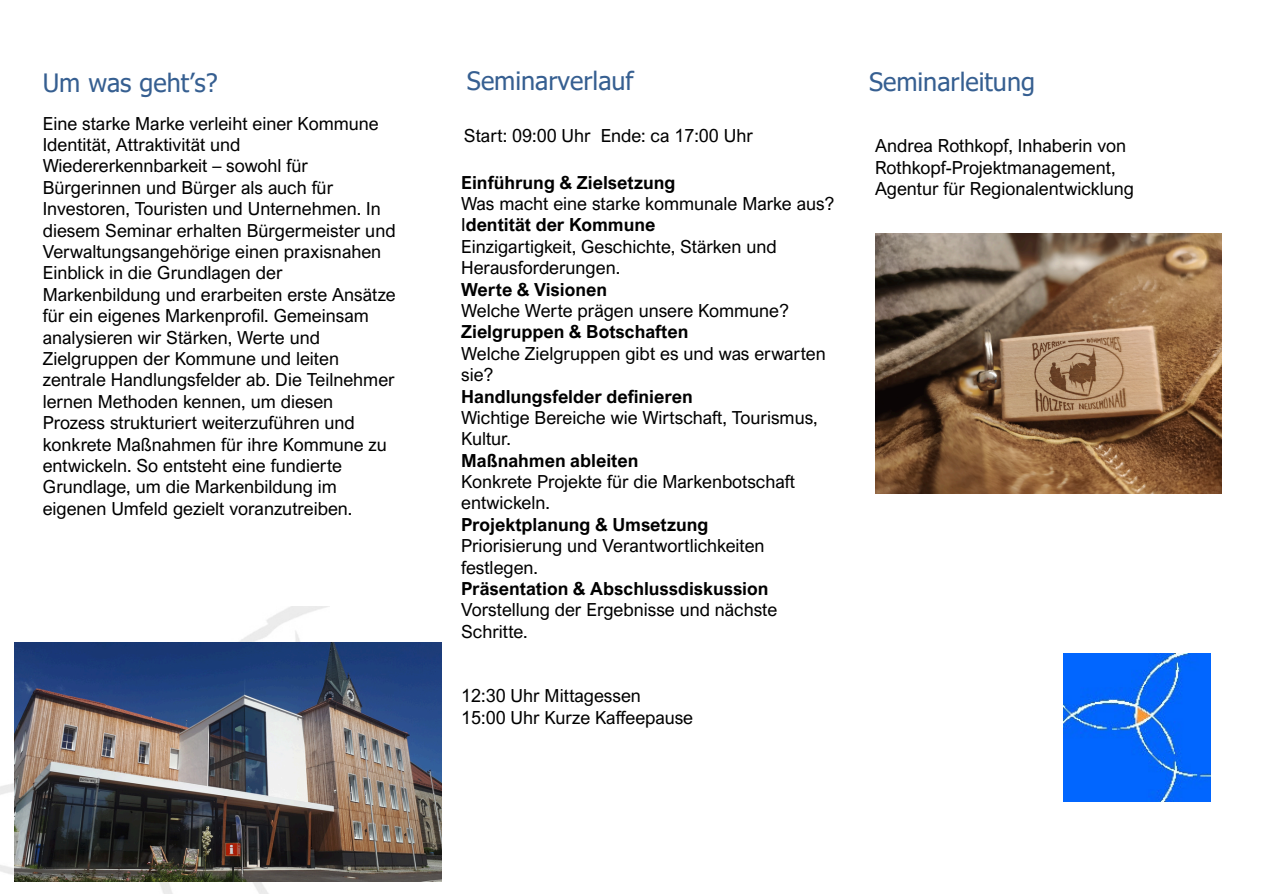
<style>
.page{position:relative;width:1263px;height:894px;background:#fff}
.page>*{position:absolute;margin:0;border:0;box-sizing:border-box;transform-origin:0 0}
.t1{font:25.2px "Tahoma";color:#365f91}
.t2{font:18px/21.3px "Arial Nova";color:#000}
.t3{font:700 18px "Arial Nova";color:#000}
.s1{font-weight:400}
</style>
<div class="page">
<img style="left:0;top:606px;width:330px;height:287px">
<img style="left:1063px;top:653px;width:148px;height:148px">
<img style="left:875px;top:234px;width:347px;height:260px">
<img style="left:15px;top:642px;width:426px;height:239px">
<h1 class="t1" style="left:43px;top:67px;width:176px">Um was geht’s?</h1>
<p class="t1" style="left:467px;top:64px;width:168px">Seminarverlauf</p>
<p class="t2" style="left:43px;top:112px;width:355px">Eine starke Marke verleiht einer Kommune Identität, Attraktivität und Wiedererkennbarkeit – sowohl für Bürgerinnen und Bürger als auch für Investoren, Touristen und Unternehmen. In diesem Seminar erhalten Bürgermeister und Verwaltungsangehörige einen praxisnahen Einblick in die Grundlagen der Markenbildung und erarbeiten erste Ansätze für ein eigenes Markenprofil. Gemeinsam analysieren wir Stärken, Werte und Zielgruppen der Kommune und leiten zentrale Handlungsfelder ab. Die Teilnehmer lernen Methoden kennen, um diesen Prozess strukturiert weiterzuführen und konkrete Maßnahmen für ihre Kommune zu entwickeln. So entsteht eine fundierte Grundlage, um die Markenbildung im eigenen Umfeld gezielt voranzutreiben.</p>
<p class="t2" style="left:464px;top:124px;width:290px">Start: 09:00 Uhr Ende: ca 17:00 Uhr</p>
<p class="t3" style="left:461px;top:171px;width:216px">Einführung &amp; Zielsetzung</p>
<h1 class="t2" style="left:461px;top:192px;width:375px">Was macht eine starke kommunale Marke aus?</h1>
<p class="t3" style="left:461px;top:214px;width:196px"><span class="s1">I</span>dentität der Kommune</p>
<p class="t2" style="left:461px;top:235px;width:317px">Einzigartigkeit, Geschichte, Stärken und<br>Herausforderungen.</p>
<p class="t3" style="left:461px;top:278px;width:147px">Werte &amp; Visionen</p>
<p class="t2" style="left:461px;top:299px;width:329px">Welche Werte prägen unsere Kommune?</p>
<p class="t3" style="left:461px;top:320px;width:229px">Zielgruppen &amp; Botschaften</p>
<p class="t2" style="left:461px;top:342px;width:366px">Welche Zielgruppen gibt es und was erwarten sie?</p>
<p class="t3" style="left:461px;top:385px;width:233px">Handlungsfelder definieren</p>
<p class="t2" style="left:461px;top:406px;width:358px">Wichtige Bereiche wie Wirtschaft, Tourismus,<br>Kultur.</p>
<p class="t3" style="left:461px;top:449px;width:179px">Maßnahmen ableiten</p>
<p class="t2" style="left:461px;top:470px;width:335px">Konkrete Projekte für die Markenbotschaft entwickeln.</p>
<p class="t3" style="left:461px;top:513px;width:249px">Projektplanung &amp; Umsetzung</p>
<p class="t2" style="left:461px;top:534px;width:305px">Priorisierung und Verantwortlichkeiten festlegen.</p>
<p class="t3" style="left:461px;top:577px;width:309px">Präsentation &amp; Abschlussdiskussion</p>
<p class="t2" style="left:461px;top:598px;width:318px">Vorstellung der Ergebnisse und nächste<br>Schritte.</p>
<p class="t2" style="left:461px;top:684px;width:181px">12:30 Uhr Mittagessen</p>
<p class="t2" style="left:461px;top:705px;width:233px">15:00 Uhr Kurze Kaffeepause</p>
<p class="t1" style="left:869px;top:66px;width:167px">Seminarleitung</p>
<p class="t2" style="left:875px;top:135px;width:260px">Andrea Rothkopf, Inhaberin von<br>Rothkopf-Projektmanagement,<br>Agentur für Regionalentwicklung</p>
</div>
